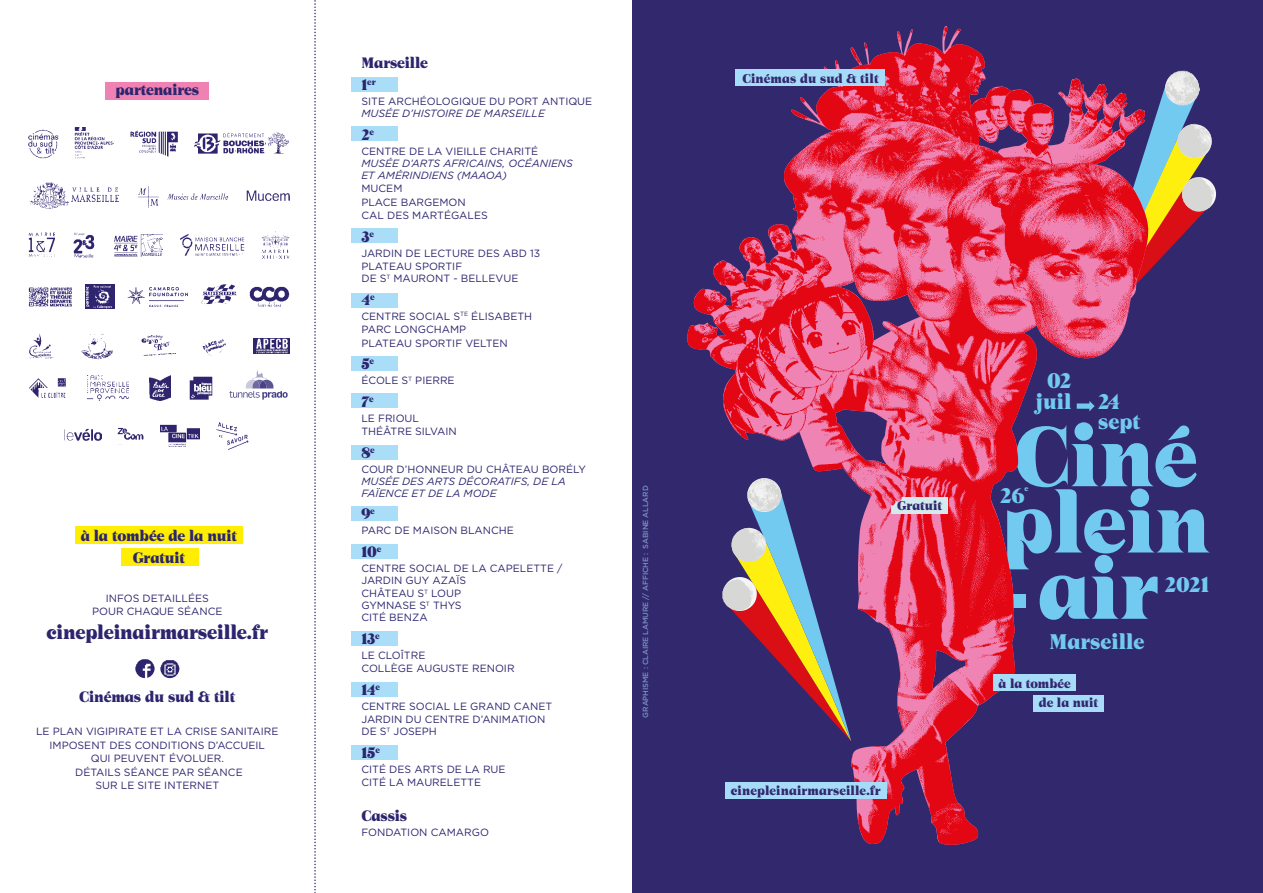
<style>
.page{position:relative;width:1263px;height:893px;background:#fff}
.page>*{position:absolute;margin:0;border:0;box-sizing:border-box;transform-origin:0 0}
.t1{font:84.3px/66.3px "UT Barrel";color:#72caf0;text-align:center}
.t2{font:21px/20.7px "UT Barrel";color:#72caf0;text-align:center}
.t3{font:19.5px "UT Barrel";letter-spacing:-.01em;color:#2c256e}
.t4{font:15px/22.5px "UT Barrel";letter-spacing:-.01em;color:#2c256e;text-align:center}
.t5{font:12.6px/19.8px "UT Barrel";letter-spacing:.01em;color:#32286e}
.t6{font:10.5px/13.5px "Gotham";color:#2c256e}
.t7{font:italic 10.5px/12px "Gotham";color:#2c256e}
.t8{font:8.7px "UT Barrel";color:#2c256e}
.t9{font:7.65px "UT Barrel";color:#72caf0}
.t10{font:500 7.5px "Gotham";letter-spacing:-.01em;color:#a9ddf8}
.s1{font-size:15px}
</style>
<div class="page">
<div style="left:121px;top:549px;width:78px;height:17px;background:#ffee04"></div>
<div style="left:75px;top:526px;width:168px;height:17px;background:#ffee04"></div>
<div style="left:352px;top:229px;width:46px;height:14px;background:#a9ddf8"></div>
<div style="left:352px;top:293px;width:46px;height:14px;background:#a9ddf8"></div>
<div style="left:352px;top:356px;width:46px;height:15px;background:#a9ddf8"></div>
<div style="left:352px;top:393px;width:46px;height:15px;background:#a9ddf8"></div>
<div style="left:352px;top:445px;width:46px;height:15px;background:#a9ddf8"></div>
<div style="left:352px;top:506px;width:46px;height:14px;background:#a9ddf8"></div>
<div style="left:352px;top:544px;width:46px;height:15px;background:#a9ddf8"></div>
<div style="left:352px;top:631px;width:46px;height:14px;background:#a9ddf8"></div>
<div style="left:352px;top:682px;width:46px;height:14px;background:#a9ddf8"></div>
<div style="left:352px;top:745px;width:46px;height:14px;background:#a9ddf8"></div>
<div style="left:352px;top:126px;width:46px;height:15px;background:#a9ddf8"></div>
<div style="left:352px;top:78px;width:46px;height:14px;background:#a9ddf8"></div>
<div style="left:632px;top:0;width:631px;height:893px;background:#32286e"></div>
<svg style="left:687px;top:26px;width:423px;height:819px"></svg>
<img style="left:767px;top:27px;width:177px;height:228px">
<div style="left:993px;top:675px;width:82px;height:16px;background:#a7dcf8"></div>
<div style="left:1033px;top:695px;width:71px;height:16px;background:#a7dcf8"></div>
<div style="left:725px;top:782px;width:162px;height:16px;background:#a7dcf8"></div>
<div style="left:735px;top:69px;width:149px;height:17px;background:#a7dcf8"></div>
<div style="left:891px;top:497px;width:56px;height:17px;background:#d3ebee"></div>
<svg style="left:721px;top:476px;width:130px;height:265px"></svg>
<svg style="left:1081px;top:69px;width:136px;height:280px"></svg>
<img style="left:748px;top:478px;width:33px;height:34px">
<img style="left:732px;top:527px;width:34px;height:35px">
<img style="left:723px;top:579px;width:32px;height:32px">
<img style="left:1165px;top:71px;width:35px;height:34px">
<img style="left:1177px;top:124px;width:35px;height:34px">
<img style="left:1182px;top:178px;width:34px;height:33px">
<img style="left:135px;top:659px;width:20px;height:19px;border-radius:10px">
<img style="left:160px;top:659px;width:19px;height:19px;border-radius:9px">
<svg style="left:730px;top:334px;width:67px;height:38px"></svg>
<svg style="left:314px;top:0;width:2px;height:893px"></svg>
<img style="left:29px;top:129px;width:29px;height:30px">
<img style="left:29px;top:183px;width:90px;height:26px">
<img style="left:195px;top:133px;width:93px;height:21px">
<img style="left:75px;top:127px;width:39px;height:32px">
<img style="left:130px;top:130px;width:48px;height:27px">
<img style="left:29px;top:233px;width:26px;height:24px">
<img style="left:139px;top:186px;width:88px;height:22px">
<img style="left:246px;top:191px;width:43px;height:10px">
<img style="left:180px;top:234px;width:64px;height:22px">
<img style="left:85px;top:284px;width:29px;height:25px">
<img style="left:127px;top:287px;width:61px;height:20px">
<img style="left:82px;top:334px;width:31px;height:25px">
<img style="left:29px;top:334px;width:25px;height:25px">
<img style="left:250px;top:286px;width:39px;height:21px">
<img style="left:201px;top:284px;width:36px;height:20px">
<img style="left:29px;top:378px;width:37px;height:20px">
<img style="left:189px;top:376px;width:24px;height:24px">
<svg style="left:230px;top:370px;width:58px;height:30px"></svg>
<img style="left:73px;top:232px;width:22px;height:26px">
<img style="left:114px;top:234px;width:48px;height:22px">
<img style="left:261px;top:231px;width:28px;height:28px">
<img style="left:29px;top:287px;width:43px;height:20px">
<img style="left:141px;top:335px;width:34px;height:20px">
<img style="left:203px;top:339px;width:23px;height:17px">
<img style="left:254px;top:338px;width:35px;height:15px">
<img style="left:150px;top:375px;width:20px;height:26px">
<img style="left:87px;top:375px;width:42px;height:25px">
<div style="left:105px;top:82px;width:103px;height:17px;background:#ef82b2"></div>
<img style="left:65px;top:428px;width:36px;height:13px">
<img style="left:117px;top:427px;width:27px;height:18px">
<img style="left:160px;top:425px;width:40px;height:22px">
<img style="left:216px;top:422px;width:33px;height:28px">
<h3 class="t4" style="left:116px;top:79px;width:85px">partenaires</h3>
<h3 class="t4" style="left:81px;top:525px;width:158px">à la tombée de la nuit<br>Gratuit</h3>
<p class="t6" style="left:92px;top:591px;width:132px;text-align:center">INFOS DETAILLÉES<br>POUR CHAQUE SÉANCE</p>
<h3 class="t3" style="left:46px;top:620px;width:223px">cinepleinairmarseille.fr</h3>
<h3 class="t4" style="left:79px;top:686px;width:158px">Cinémas du sud &amp; tilt</h3>
<p class="t6" style="left:36px;top:725px;width:244px;text-align:center">LE PLAN VIGIPIRATE ET LA CRISE SANITAIRE<br>IMPOSENT DES CONDITIONS D’ACCUEIL<br>QUI PEUVENT ÉVOLUER.<br>DÉTAILS SÉANCE PAR SÉANCE<br>SUR LE SITE INTERNET</p>
<h3 class="t4" style="left:361px;top:52px;width:68px">Marseille</h3>
<p class="t8" style="left:361px;top:77px;width:16px"><span class="s1">1</span>er</p>
<p class="t6" style="left:361px;top:95px;width:232px">SITE ARCHÉOLOGIQUE DU PORT ANTIQUE</p>
<p class="t7" style="left:361px;top:107px;width:185px">MUSÉE D’HISTOIRE DE MARSEILLE</p>
<h3 class="t4" style="left:361px;top:124px;width:14px">2<sup>e</sup></h3>
<p class="t6" style="left:361px;top:144px;width:178px">CENTRE DE LA VIEILLE CHARITÉ</p>
<p class="t7" style="left:361px;top:157px;width:213px">MUSÉE D’ARTS AFRICAINS, OCÉANIENS<br>ET AMÉRINDIENS (MAAOA)</p>
<p class="t6" style="left:361px;top:182px;width:42px">MUCEM<br>PLACE</p>
<p class="t6" style="left:361px;top:195px;width:128px;text-indent:39px">BARGEMON<br>CAL DES MARTÉGALES</p>
<h3 class="t4" style="left:361px;top:226px;width:14px">3<sup>e</sup></h3>
<p class="t6" style="left:361px;top:246px;width:180px">JARDIN DE LECTURE DES ABD 13<br>PLATEAU SPORTIF</p>
<p class="t6" style="left:361px;top:272px;width:158px">DE S<sup>T</sup> MAURONT - BELLEVUE</p>
<h3 class="t4" style="left:361px;top:289px;width:15px">4<sup>e</sup></h3>
<p class="t6" style="left:361px;top:309px;width:172px">CENTRE SOCIAL S<sup>TE</sup> ÉLISABETH<br>PARC LONGCHAMP<br>PLATEAU SPORTIF VELTEN</p>
<h3 class="t4" style="left:361px;top:353px;width:14px">5<sup>e</sup></h3>
<p class="t6" style="left:361px;top:374px;width:95px">ÉCOLE S<sup>T</sup> PIERRE</p>
<h3 class="t4" style="left:361px;top:391px;width:14px">7<sup>e</sup></h3>
<p class="t6" style="left:361px;top:411px;width:97px">LE FRIOUL<br>THÉÂTRE SILVAIN</p>
<h3 class="t4" style="left:361px;top:442px;width:15px">8<sup>e</sup></h3>
<p class="t6" style="left:361px;top:462px;width:226px">COUR D’HONNEUR DU CHÂTEAU BORÉLY</p>
<p class="t7" style="left:361px;top:475px;width:206px">MUSÉE DES ARTS DÉCORATIFS, DE LA<br>FAÏENCE ET DE LA MODE</p>
<h3 class="t4" style="left:361px;top:503px;width:15px">9<sup>e</sup></h3>
<p class="t6" style="left:361px;top:524px;width:154px">PARC DE MAISON BLANCHE</p>
<h3 class="t4" style="left:361px;top:541px;width:21px">10<sup>e</sup></h3>
<p class="t6" style="left:361px;top:562px;width:203px;line-height:12px">CENTRE SOCIAL DE LA CAPELETTE /<br>JARDIN GUY AZAÏS</p>
<p class="t6" style="left:361px;top:587px;width:102px;line-height:12px;text-align:justify">CHÂTEAU S<sup>T</sup> LOUP GYMNASE S<sup>T</sup> THYS CITÉ BENZA</p>
<h3 class="t4" style="left:361px;top:628px;width:20px">13<sup>e</sup></h3>
<p class="t6" style="left:361px;top:648px;width:65px">LE CLOÎTRE<br>COLL</p>
<p class="t6" style="left:391px;top:662px;width:34px">ÈGE AUGUSTE</p>
<p class="t6" style="left:472px;top:662px;width:8px">RENOIR</p>
<h3 class="t4" style="left:361px;top:679px;width:20px">14<sup>e</sup></h3>
<p class="t6" style="left:361px;top:699px;width:192px">CENTRE SOCIAL LE GRAND CANET<br>JARDIN DU CENTRE D’ANIMATION</p>
<p class="t6" style="left:361px;top:725px;width:77px">DE S<sup>T</sup> JOSEPH</p>
<h3 class="t4" style="left:361px;top:742px;width:20px">15<sup>e</sup></h3>
<p class="t6" style="left:361px;top:762px;width:146px">CITÉ DES ARTS DE LA RUE<br>CITÉ LA MAURELETTE</p>
<h3 class="t4" style="left:361px;top:805px;width:47px">Cassis</h3>
<p class="t6" style="left:361px;top:825px;width:129px">FONDATION CAMARGO</p>
<p class="t10" style="left:641px;top:718px;width:234px;rotate:-90deg">graphisme : claire lamure // affiche : SABI NE ALLARD</p>
<p class="t5" style="left:742px;top:69px;width:138px">Cinémas du sud &amp; tilt</p>
<p class="t5" style="left:897px;top:496px;width:47px">Gratuit</p>
<p class="t5" style="left:731px;top:781px;width:151px">cinepleinairmarseille.fr</p>
<h2 class="t2" style="left:1036px;top:371px;width:37px">02 juil</h2>
<h2 class="t2" style="left:1098px;top:392px;width:43px;text-align:left">24 sept</h2>
<h1 class="t1" style="left:1001px;top:428px;width:210px">Ciné plein air</h1>
<h2 class="t2" style="left:1049px;top:632px;width:96px">Marseille</h2>
<h2 class="t2" style="left:1000px;top:486px;width:26px">26</h2>
<p class="t9" style="left:1024px;top:484px;width:5px">e</p>
<h2 class="t2" style="left:1165px;top:576px;width:46px">2021</h2>
<p class="t5" style="left:1039px;top:674px;width:61px;text-indent:-40px">à la tombée<br>de la nuit</p>
</div>
